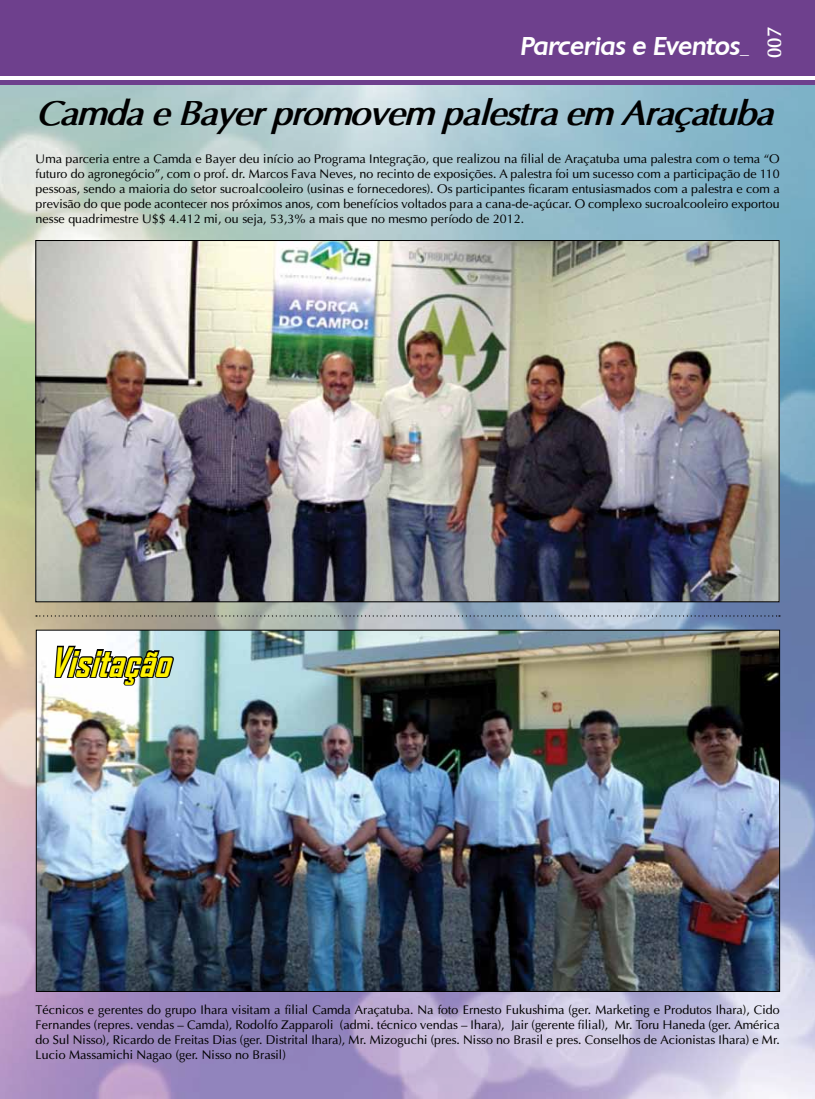
<style>
.page{position:relative;width:815px;height:1099px;background:#fff}
.page>*{position:absolute;margin:0;border:0;box-sizing:border-box;transform-origin:0 0}
.t1{font:italic 700 38.75px "Agency FB";color:#fff200}
.t2{font:italic 700 35px "Optima";color:#000}
.t3{font:italic 500 25px "Chantilly";letter-spacing:-.02em;color:#fff}
.t4{font:700 20px "Optima";color:#fff;scale:.87 1}
.t5{font:12.5px/15px "Optima";color:#000;text-align:justify}
</style>
<div class="page">
<div style="left:0;top:0;width:815px;height:85px;background:#6e408d"></div>
<hr style="left:0;top:76px;width:815px;height:4px;background:#fff">
<img style="left:0;top:85px;width:815px;height:1013px">
<img style="left:38px;top:242px;width:739px;height:358px">
<img style="left:38px;top:632px;width:740px;height:357px">
<svg style="left:36px;top:615px;width:744px;height:1px"></svg>
<img style="left:10px;top:643px;width:166px;height:242px">
<h3 class="t3" style="left:520px;top:30px;width:233px">Parcerias e Eventos_</h3>
<h3 class="t4" style="left:762px;top:58px;width:38px;rotate:-90deg">007</h3>
<h2 class="t2" style="left:36px;top:92px;width:750px">CamdaeBayerpromovem palestraem Araçatuba</h2>
<p class="t5" style="left:36px;top:151px;width:746px">Uma parceria entre a Camda e Bayer deu início ao Programa Integração, que realizou na filial de Araçatuba uma palestra com o tema “O futuro do agronegócio”, com o prof. dr. Marcos Fava Neves, no recinto de exposições. A palestra foi um sucesso com a participação de 110 pessoas, sendo a maioria do setor sucroalcooleiro (usinas e fornecedores). Os participantes ficaram entusiasmados com a palestra e com a previsão do que pode acontecer nos próximos anos, com benefícios voltados para a cana-de-açúcar. O complexo sucroalcooleiro exportou nesse quadrimestre U$$ 4.412 mi, ou seja, 53,3% a mais que no mesmo período de 2012.</p>
<h1 class="t1" style="left:49px;top:638px;width:134px">Visitação</h1>
<p class="t5" style="left:36px;top:1002px;width:746px">Técnicos e gerentes do grupo Ihara visitam a filial Camda Araçatuba. Na foto Ernesto Fukushima (ger. Marketing e Produtos Ihara), Cido Fernandes (repres. vendas – Camda), Rodolfo Zapparoli (admi. técnico vendas – Ihara), Jair (gerente filial), Mr. Toru Haneda (ger. América do Sul Nisso), Ricardo de Freitas Dias (ger. Distrital Ihara), Mr. Mizoguchi (pres. Nisso no Brasil e pres. Conselhos de Acionistas Ihara) e Mr.<br>Lucio Massamichi Nagao (ger. Nisso no Brasil)</p>
</div>
